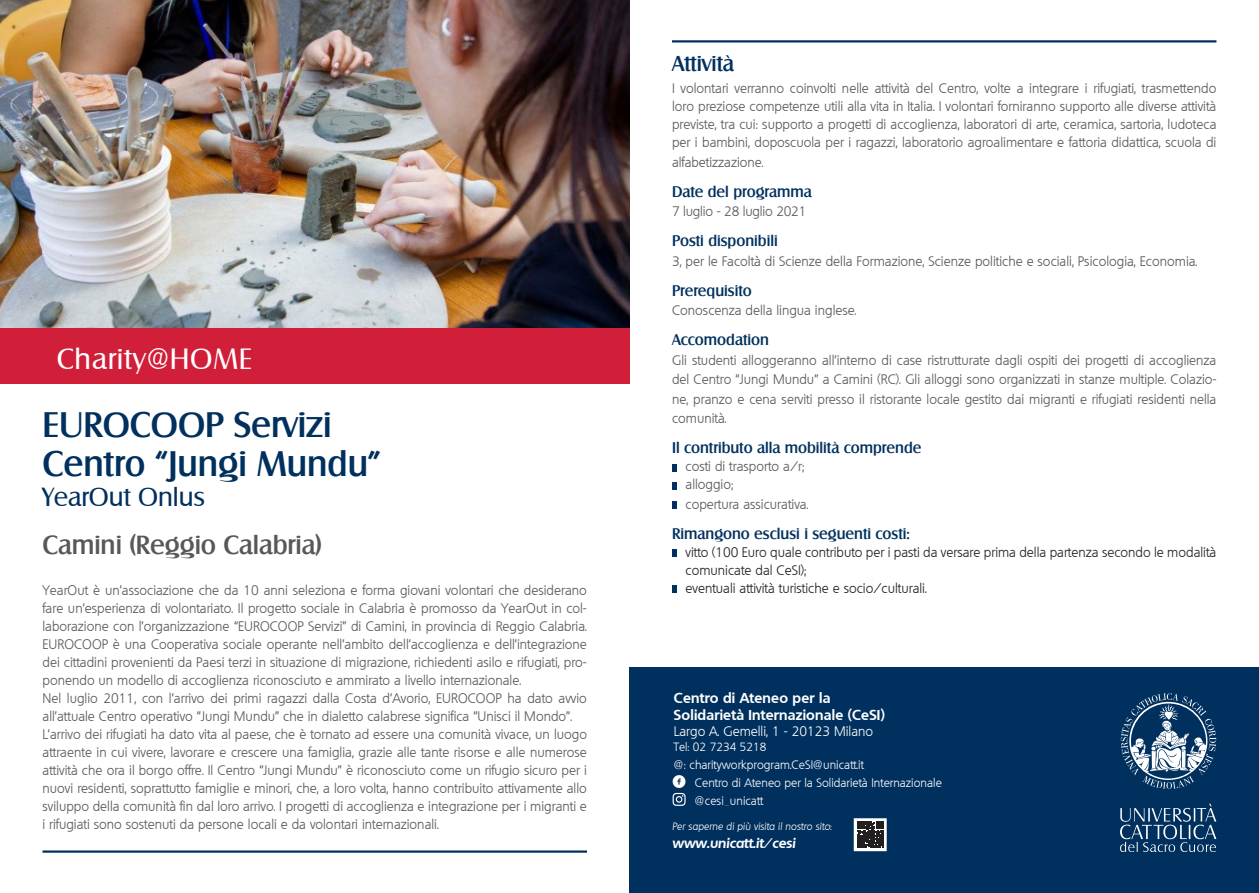
<style>
.page{position:relative;width:1259px;height:893px;background:#fff}
.page>*{position:absolute;margin:0;border:0;box-sizing:border-box;transform-origin:0 0}
.t1{font:500 34.5px "Salzburg";color:#00305e}
.t2{font:28.5px "Salzburg";letter-spacing:.03em;color:#fff}
.t3{font:500 25.5px "Salzburg";color:#57585a}
.t4{font:25.5px "Salzburg";color:#00305e}
.t5{font:500 21px "Salzburg";color:#00305e}
.t6{font:500 15px "Salzburg";color:#00305e}
.t7{font:700 13.95px "Quebec";letter-spacing:.015em;color:#fff}
.t8{font:300 13.5px/18px "Quebec";color:#57585a;text-align:justify}
.t9{font:300 13.5px/18px "Quebec";color:#231f20}
.t10{font:300 13.5px "Quebec";color:#fff}
.t11{font:italic 700 13.5px "Quebec";color:#fff}
.t12{font:300 12px "Quebec";color:#fff}
.t13{font:300 11.7px "Quebec";color:#fff}
.t14{font:italic 300 10.35px "Quebec";color:#fff}
.s1{font-style:normal}
</style>
<div class="page">
<div style="left:629px;top:667px;width:630px;height:226px;background:#00305e"></div>
<img style="left:0;top:0;width:629px;height:329px">
<svg style="left:672px;top:464px;width:4px;height:7px"></svg>
<svg style="left:672px;top:482px;width:4px;height:7px"></svg>
<svg style="left:672px;top:502px;width:4px;height:7px"></svg>
<svg style="left:672px;top:550px;width:4px;height:7px"></svg>
<svg style="left:672px;top:586px;width:4px;height:7px"></svg>
<div style="left:0;top:329px;width:629px;height:55px;background:#d11e39"></div>
<hr style="left:43px;top:850px;width:544px;height:3px;background:#00305e">
<hr style="left:672px;top:40px;width:544px;height:3px;background:#00305e">
<svg style="left:856px;top:821px;width:28px;height:28px"></svg>
<svg style="left:857px;top:821px;width:26px;height:27px"></svg>
<div style="left:854px;top:819px;width:32px;height:32px;border:1px solid #fff"></div>
<svg style="left:672px;top:775px;width:13px;height:31px"></svg>
<svg style="left:1120px;top:804px;width:96px;height:48px"></svg>
<svg style="left:1120px;top:693px;width:96px;height:96px"></svg>
<p class="t2" style="left:57px;top:341px;width:197px">Charity@HOME</p>
<p class="t1" style="left:43px;top:404px;width:290px">EUROCOOP Servizi</p>
<p class="t1" style="left:43px;top:443px;width:340px">Centro “Jungi Mundu”</p>
<p class="t4" style="left:43px;top:482px;width:164px">YearOut Onlus</p>
<p class="t3" style="left:43px;top:530px;width:281px">Camini (Reggio Calabria)</p>
<p class="t8" style="left:43px;top:581px;width:546px">YearOut è un’associazione che da 10 anni seleziona e forma giovani volontari che desiderano fare un’esperienza di volontariato. Il progetto sociale in Calabria è promosso da YearOut in col&shy;laborazione con l’organizzazione “EUROCOOP Servizi” di Camini, in provincia di Reggio Calabria.<br>EUROCOOP è una Cooperativa sociale operante nell’ambito dell’accoglienza e dell’integrazione dei cittadini provenienti da Paesi terzi in situazione di migrazione, richiedenti asilo e rifugiati, pro&shy;ponendo un modello di accoglienza riconosciuto e ammirato a livello internazionale.</p>
<p class="t8" style="left:43px;top:689px;width:546px">Nel luglio 2011, con l’arrivo dei primi ragazzi dalla Costa d’Avorio, EUROCOOP ha dato avvio all’attuale Centro operativo “Jungi Mundu” che in dialetto calabrese significa “Unisci il Mondo”.</p>
<p class="t8" style="left:43px;top:725px;width:546px">L’arrivo dei rifugiati ha dato vita al paese, che è tornato ad essere una comunità vivace, un luogo attraente in cui vivere, lavorare e crescere una famiglia, grazie alle tante risorse e alle numerose attività che ora il borgo offre. Il Centro “Jungi Mundu” è riconosciuto come un rifugio sicuro per i nuovi residenti, soprattutto famiglie e minori, che, a loro volta, hanno contribuito attivamente allo sviluppo della comunità fin dal loro arrivo. I progetti di accoglienza e integrazione per i migranti e i rifugiati sono sostenuti da persone locali e da volontari internazionali.</p>
<p class="t5" style="left:672px;top:51px;width:64px">Attività</p>
<p class="t8" style="left:672px;top:80px;width:546px">I volontari verranno coinvolti nelle attività del Centro, volte a integrare i rifugiati, trasmettendo loro preziose competenze utili alla vita in Italia. I volontari forniranno supporto alle diverse attività previste, tra cui: supporto a progetti di accoglienza, laboratori di arte, ceramica, sartoria, ludoteca per i bambini, doposcuola per i ragazzi, laboratorio agroalimentare e fattoria didattica, scuola di</p>
<p class="t8" style="left:672px;top:153px;width:93px">alfabetizzazione.</p>
<p class="t6" style="left:672px;top:183px;width:141px">Date del programma</p>
<p class="t8" style="left:672px;top:203px;width:136px">7 luglio - 28 luglio 2021</p>
<p class="t6" style="left:672px;top:232px;width:107px">Posti disponibili</p>
<p class="t8" style="left:672px;top:252px;width:527px">3, per le Facoltà di Scienze della Formazione, Scienze politiche e sociali, Psicologia, Economia.</p>
<p class="t6" style="left:672px;top:282px;width:81px">Prerequisito</p>
<p class="t8" style="left:672px;top:302px;width:186px">Conoscenza della lingua inglese.</p>
<p class="t6" style="left:672px;top:331px;width:98px">Accomodation</p>
<p class="t8" style="left:672px;top:350px;width:546px;line-height:19.5px">Gli studenti alloggeranno all’interno di case ristrutturate dagli ospiti dei progetti di accoglienza del Centro “Jungi Mundu” a Camini (RC). Gli alloggi sono organizzati in stanze multiple. Colazio&shy;ne, pranzo e cena serviti presso il ristorante locale gestito dai migranti e rifugiati residenti nella comunità.</p>
<p class="t6" style="left:672px;top:439px;width:251px">Il contributo alla mobilità comprende</p>
<p class="t8" style="left:685px;top:458px;width:120px">costi di trasporto a/r;</p>
<p class="t8" style="left:685px;top:476px;width:49px">alloggio;</p>
<p class="t8" style="left:685px;top:495px;width:124px">copertura assicurativa.</p>
<p class="t6" style="left:672px;top:525px;width:239px">Rimangono esclusi i seguenti costi:</p>
<p class="t9" style="left:685px;top:543px;width:532px">vitto (100 Euro quale contributo per i pasti da versare prima della partenza secondo le modalità comunicate dal CeSI);</p>
<p class="t9" style="left:685px;top:579px;width:243px">eventuali attività turistiche e socio/culturali.</p>
<p class="t7" style="left:674px;top:688px;width:158px">Centro di Ateneo per la</p>
<p class="t7" style="left:674px;top:705px;width:212px">Solidarietà Internazionale (CeSI)</p>
<p class="t10" style="left:674px;top:722px;width:201px">Largo A. Gemelli, 1 - 20123 Milano</p>
<p class="t13" style="left:674px;top:739px;width:94px">Tel: 02 7234 5218</p>
<p class="t12" style="left:674px;top:757px;width:191px">@: charityworkprogram.CeSI@unicatt.it</p>
<p class="t12" style="left:695px;top:775px;width:248px">Centro di Ateneo per la Solidarietà Internazionale</p>
<p class="t12" style="left:695px;top:792px;width:70px">@cesi_unicatt</p>
<p class="t14" style="left:672px;top:820px;width:161px">Per saperne di più visita il nostro sito<span class="s1">:</span></p>
<p class="t11" style="left:672px;top:835px;width:125px">www.unicatt.it/cesi</p>
</div>
